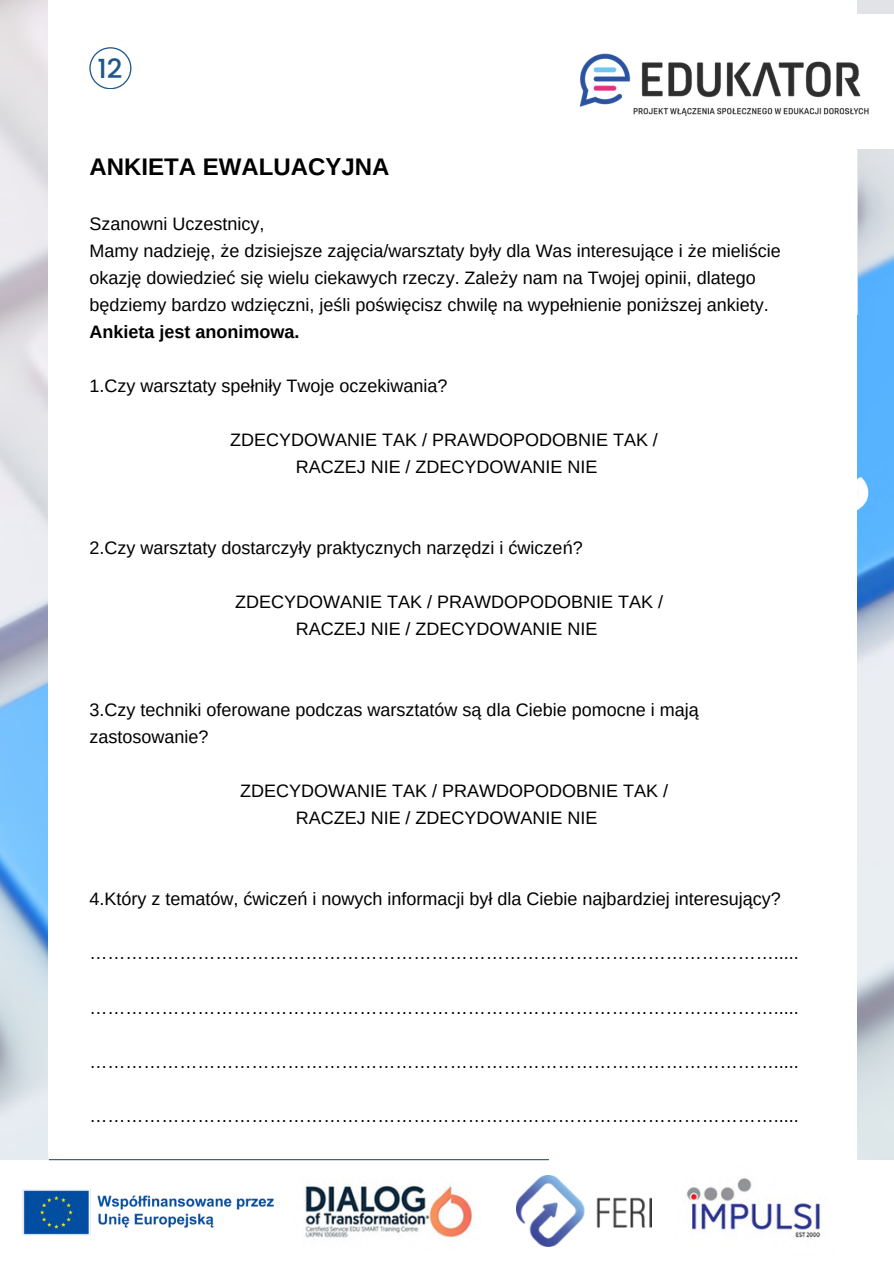
<style>
.page{position:relative;width:894px;height:1264px;background:#fff}
.page>*{position:absolute;margin:0;border:0;box-sizing:border-box;transform-origin:0 0}
.t1{font:500 27px "Poppins";color:#20578b}
.t2{font:700 24px "Arimo";color:#000}
.t3{font:18px/27px "Arimo";color:#000}
.t4{font:700 18px "Arimo";color:#000}
</style>
<div class="page">
<img style="left:0;top:0;width:893px;height:1160px">
<div style="left:49px;top:0;width:808px;height:1263px;background:#fff"></div>
<img style="left:686px;top:1178px;width:135px;height:60px">
<img style="left:516px;top:1175px;width:135px;height:71px">
<img style="left:305px;top:1184px;width:168px;height:54px">
<hr style="left:49px;top:1159px;width:499px;height:1px;background:#20578b">
<svg style="left:89px;top:47px;width:42px;height:42px"></svg>
<div style="left:539px;top:14px;width:354px;height:134px;background:#fff"></div>
<img style="left:579px;top:53px;width:290px;height:64px">
<img style="left:22px;top:1189px;width:252px;height:47px">
<p class="t1" style="left:97px;top:53px;width:27px">12</p>
<p class="t2" style="left:89px;top:153px;width:301px">ANKIETA EWALUACYJNA</p>
<p class="t3" style="left:89px;top:210px;width:176px">Szanowni Uczestnicy,</p>
<h1 class="t3" style="left:89px;top:237px;width:692px">Mamy nadzieję, że dzisiejsze zajęcia/warsztaty były dla Was interesujące i że mieliście okazję dowiedzieć się wielu ciekawych rzeczy. Zależy nam na Twojej opinii, dlatego będziemy bardzo wdzięczni, jeśli poświęcisz chwilę na wypełnienie poniższej ankiety.</h1>
<p class="t4" style="left:89px;top:322px;width:211px">Ankieta jest anonimowa.</p>
<p class="t3" style="left:89px;top:372px;width:359px">1.Czy warsztaty spełniły Twoje oczekiwania?</p>
<p class="t3" style="left:230px;top:426px;width:429px;text-align:center">ZDECYDOWANIE TAK / PRAWDOPODOBNIE TAK /<br>RACZEJ NIE / ZDECYDOWANIE NIE</p>
<p class="t3" style="left:89px;top:534px;width:494px">2.Czy warsztaty dostarczyły praktycznych narzędzi i ćwiczeń?</p>
<p class="t3" style="left:235px;top:588px;width:429px;text-align:center">ZDECYDOWANIE TAK / PRAWDOPODOBNIE TAK /<br>RACZEJ NIE / ZDECYDOWANIE NIE</p>
<p class="t3" style="left:89px;top:696px;width:610px">3.Czy techniki oferowane podczas warsztatów są dla Ciebie pomocne i mają zastosowanie?</p>
<h2 class="t3" style="left:295px;top:777px;width:374px;text-indent:-56px">ZDECYDOWANIE TAK / PRAWDOPODOBNIE TAK /<br>RACZEJ NIE / ZDECYDOWANIE NIE</h2>
<p class="t3" style="left:89px;top:885px;width:692px">4.Który z tematów, ćwiczeń i nowych informacji był dla Ciebie najbardziej interesujący?</p>
<h2 class="t3" style="left:89px;top:939px;width:710px">…………………………………………………………………………………………………….....</h2>
<p class="t3" style="left:89px;top:993px;width:710px">…………………………………………………………………………………………………….....</p>
<p class="t3" style="left:89px;top:1047px;width:710px">…………………………………………………………………………………………………….....</p>
<p class="t3" style="left:89px;top:1101px;width:710px">…………………………………………………………………………………………………….....</p>
</div>
